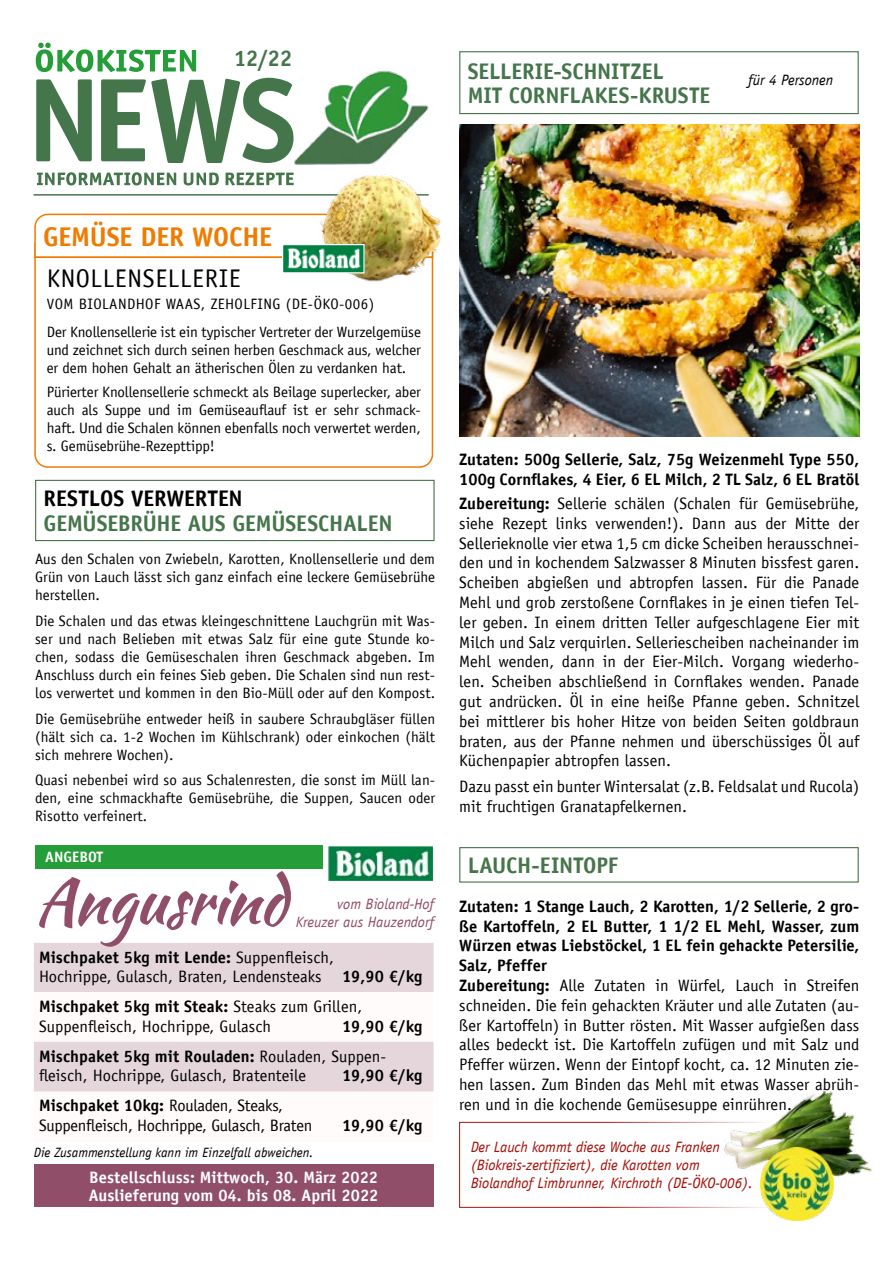
<style>
.page{position:relative;width:893px;height:1263px;background:#fff}
.page>*{position:absolute;margin:0;border:0;box-sizing:border-box;transform-origin:0 0}
.t1{font:63.15px "Kaushan Script";letter-spacing:-.01em;color:#914e68}
.t2{font:700 27px "Officina Sans LT";letter-spacing:-.005em;color:#ef7b00}
.t3{font:25.5px "Officina Sans LT";letter-spacing:.03em;color:#000}
.t4{font:700 22.5px/24px "Officina Sans LT";letter-spacing:-.005em;color:#45754b}
.t5{font:700 22.5px "Officina Sans LT";color:#000}
.t6{font:16.5px/19.8px "Officina Sans LT";letter-spacing:.005em;color:#000}
.t7{font:700 16.5px/19.8px "Officina Sans LT";letter-spacing:.005em;color:#000}
.t8{font:16.5px/19.5px "Officina Sans LT";letter-spacing:-.015em;color:#000}
.t9{font:700 16.5px/18.6px "Officina Sans LT";letter-spacing:.005em;color:#fff}
.t10{font:15px/18px "Officina Sans LT";letter-spacing:.005em;color:#000;text-align:justify}
.t11{font:italic 15px/18px "Officina Sans LT";letter-spacing:-.005em;color:#a51008}
.t12{font:15px "Officina Sans LT";letter-spacing:.03em;color:#000}
.t13{font:italic 15px/18.1px "Officina Sans LT";color:#914e68;text-align:right}
.t14{font:italic 15px "Officina Sans LT";color:#000}
.t15{font:700 15px "Officina Sans LT";color:#fff}
.t16{font:italic 13.5px "Officina Sans LT";color:#000}
.s1{font-weight:700}
.s2{font-weight:400}
</style>
<div class="page">
<svg style="left:36px;top:43px;width:160px;height:29px"></svg>
<svg style="left:36px;top:78px;width:254px;height:85px"></svg>
<img style="left:290px;top:71px;width:139px;height:94px">
<svg style="left:37px;top:172px;width:257px;height:13px"></svg>
<hr style="left:34px;top:194px;width:394px;height:2px;background:#45754b">
<svg style="left:34px;top:213px;width:281px;height:43px"></svg>
<svg style="left:34px;top:256px;width:400px;height:212px"></svg>
<div style="left:35px;top:480px;width:400px;height:61px;border:1px solid #45754b"></div>
<div style="left:459px;top:847px;width:400px;height:35px;border:1px solid #45754b"></div>
<div style="left:459px;top:51px;width:400px;height:63px;border:1px solid #45754b"></div>
<svg style="left:459px;top:1122px;width:302px;height:86px"></svg>
<img style="left:315px;top:159px;width:126px;height:127px">
<img style="left:284px;top:246px;width:79px;height:25px">
<div style="left:282px;top:244px;width:83px;height:29px;border:1px solid #fff"></div>
<img style="left:459px;top:125px;width:400px;height:312px">
<img style="left:715px;top:1090px;width:157px;height:113px">
<img style="left:761px;top:1147px;width:73px;height:73px">
<div style="left:34px;top:943px;width:400px;height:49px;background:#e4d6db"></div>
<div style="left:34px;top:1041px;width:400px;height:51px;background:#e4d6db"></div>
<div style="left:34px;top:1164px;width:399px;height:43px;background:#914e68"></div>
<img style="left:328px;top:848px;width:103px;height:31px">
<div style="left:325px;top:845px;width:109px;height:37px;border:2px solid #fff"></div>
<div style="left:35px;top:845px;width:288px;height:24px;background:#259d38"></div>
<h3 class="t4" style="left:234px;top:46px;width:60px">12/22</h3>
<h3 class="t4" style="left:468px;top:59px;width:244px">SELLERIE-SCHNITZEL<br>MIT CORNFLAKES-KRUSTE</h3>
<p class="t14" style="left:748px;top:72px;width:87px">für 4 Personen</p>
<h2 class="t2" style="left:43px;top:220px;width:230px">GEMÜSE DER WOCHE</h2>
<h3 class="t3" style="left:47px;top:264px;width:195px">KNOLLENSELLERIE</h3>
<p class="t12" style="left:47px;top:295px;width:329px">VOM BIOLANDHOF WAAS, ZEHOLFING (DE-ÖKO-006)</p>
<p class="t10" style="left:47px;top:323px;width:376px">Der Knollensellerie ist ein typischer Vertreter der Wurzelgemüse und zeichnet sich durch seinen herben Geschmack aus, welcher er dem hohen Gehalt an ätherischen Ölen zu verdanken hat.</p>
<p class="t10" style="left:47px;top:383px;width:376px">Pürierter Knollensellerie schmeckt als Beilage superlecker, aber auch als Suppe und im Gemüseauflauf ist er sehr schmack&shy;haft. Und die Schalen können ebenfalls noch verwertet werden, s. Gemüsebrühe-Rezepttipp!</p>
<h3 class="t5" style="left:44px;top:485px;width:201px">RESTLOS VERWERTEN</h3>
<h3 class="t4" style="left:44px;top:511px;width:350px">GEMÜSEBRÜHE AUS GEMÜSESCHALEN</h3>
<p class="t10" style="left:35px;top:550px;width:402px">Aus den Schalen von Zwiebeln, Karotten, Knollensellerie und dem Grün von Lauch lässt sich ganz einfach eine leckere Gemüsebrühe herstellen.</p>
<p class="t10" style="left:35px;top:612px;width:402px">Die Schalen und das etwas kleingeschnittene Lauchgrün mit Was&shy;ser und nach Belieben mit etwas Salz für eine gute Stunde ko&shy;chen, sodass die Gemüseschalen ihren Geschmack abgeben. Im Anschluss durch ein feines Sieb geben. Die Schalen sind nun rest&shy;los verwertet und kommen in den Bio-Müll oder auf den Kompost.</p>
<p class="t10" style="left:35px;top:710px;width:402px">Die Gemüsebrühe entweder heiß in saubere Schraubgläser füllen (hält sich ca. 1-2 Wochen im Kühlschrank) oder einkochen (hält sich mehrere Wochen).</p>
<p class="t10" style="left:35px;top:771px;width:402px">Quasi nebenbei wird so aus Schalenresten, die sonst im Müll lan&shy;den, eine schmackhafte Gemüsebrühe, die Suppen, Saucen oder Risotto verfeinert.</p>
<p class="t15" style="left:45px;top:847px;width:59px">ANGEBOT</p>
<h1 class="t1" style="left:35px;top:855px;width:253px">Angusrind</h1>
<p class="t13" style="left:296px;top:895px;width:140px">vom Bioland-Hof<br>Kreuzer aus Hauzendorf</p>
<p class="t6" style="left:39px;top:947px;width:385px"><span class="s1">Mischpaket 5kg mit Lende:</span> Suppenfleisch,<br>Hochrippe, Gulasch, Braten, Lendensteaks <span class="s1">19,90 €/kg</span></p>
<p class="t6" style="left:39px;top:997px;width:325px"><span class="s1">Mischpaket 5kg mit Steak:</span> Steaks zum Grillen,<br>Suppenfleisch, Hochrippe, Gulasch</p>
<p class="t7" style="left:39px;top:1011px;width:385px;line-height:30px;text-indent:303px">19,90 €/kg<br>Mischpaket 5kg mit Rouladen: <span class="s2">Rouladen, Suppen-</span></p>
<p class="t6" style="left:39px;top:1066px;width:269px">fleisch, Hochrippe, Gulasch, Bratenteile</p>
<p class="t7" style="left:342px;top:1065px;width:82px">19,90 €/kg</p>
<p class="t8" style="left:39px;top:1096px;width:275px"><span class="s1">Mischpaket 10kg:</span> Rouladen, Steaks,<br>Suppenfleisch, Hochrippe, Gulasch, Braten</p>
<p class="t7" style="left:342px;top:1115px;width:82px">19,90 €/kg</p>
<p class="t9" style="left:89px;top:1167px;width:291px">Bestellschluss: Mittwoch, 30. März 2022<br>Auslieferung vom 04. bis 08. April 2022</p>
<p class="t16" style="left:34px;top:1145px;width:281px">Die Zusammenstellung kann im Einzelfall abweichen.</p>
<p class="t7" style="left:459px;top:449px;width:402px">Zutaten: 500g Sellerie, Salz, 75g Weizenmehl Type 550,<br>100g Cornflakes, 4 Eier, 6 EL Milch, 2 TL Salz, 6 EL Bratöl</p>
<p class="t6" style="left:459px;top:493px;width:402px;text-align:justify"><span class="s1">Zubereitung:</span> Sellerie schälen (Schalen für Gemüsebrühe, siehe Rezept links verwenden!). Dann aus der Mitte der Sellerieknolle vier etwa 1,5 cm dicke Scheiben herausschnei&shy;den und in kochendem Salzwasser 8 Minuten bissfest garen.<br>Scheiben abgießen und abtropfen lassen. Für die Panade Mehl und grob zerstoßene Cornflakes in je einen tiefen Tel&shy;ler geben. In einem dritten Teller aufgeschlagene Eier mit Milch und Salz verquirlen. Selleriescheiben nacheinander im Mehl wenden, dann in der Eier-Milch. Vorgang wiederho&shy;len. Scheiben abschließend in Cornflakes wenden. Panade gut andrücken. Öl in eine heiße Pfanne geben. Schnitzel bei mittlerer bis hoher Hitze von beiden Seiten goldbraun braten, aus der Pfanne nehmen und überschüssiges Öl auf Küchenpapier abtropfen lassen.</p>
<p class="t6" style="left:459px;top:777px;width:402px">Dazu passt ein bunter Wintersalat (z.B. Feldsalat und Rucola) mit fruchtigen Granatapfelkernen.</p>
<h3 class="t4" style="left:468px;top:853px;width:152px">LAUCH-EINTOPF</h3>
<p class="t6" style="left:459px;top:896px;width:402px"><span class="s1">Zutaten: 1 Stange Lauch, 2 Karotten, 1/2 Sellerie, 2 gro&shy;ße Kartoffeln, 2 EL Butter, 1 1/2 EL Mehl, Wasser, zum Würzen etwas Liebstöckel, 1 EL fein gehackte Petersilie, Salz, Pfeffer<br>Zubereitung:</span> Alle Zutaten in Würfel, Lauch in Streifen schneiden. Die fein gehackten Kräuter und alle Zutaten (au&shy;ßer Kartoffeln) in Butter rösten. Mit Wasser aufgießen dass alles bedeckt ist. Die Kartoffeln zufügen und mit Salz und Pfeffer würzen. Wenn der Eintopf kocht, ca. 12 Minuten zie&shy;hen lassen. Zum Binden das Mehl mit etwas Wasser abrüh&shy;ren und in die kochende Gemüsesuppe einrühren.</p>
<p class="t11" style="left:471px;top:1137px;width:284px">Der Lauch kommt diese Woche aus Franken (Biokreis-zertifiziert), die Karotten vom<br>Biolandhof Limbrunner, Kirchroth (DE-ÖKO-006).</p>
</div>
